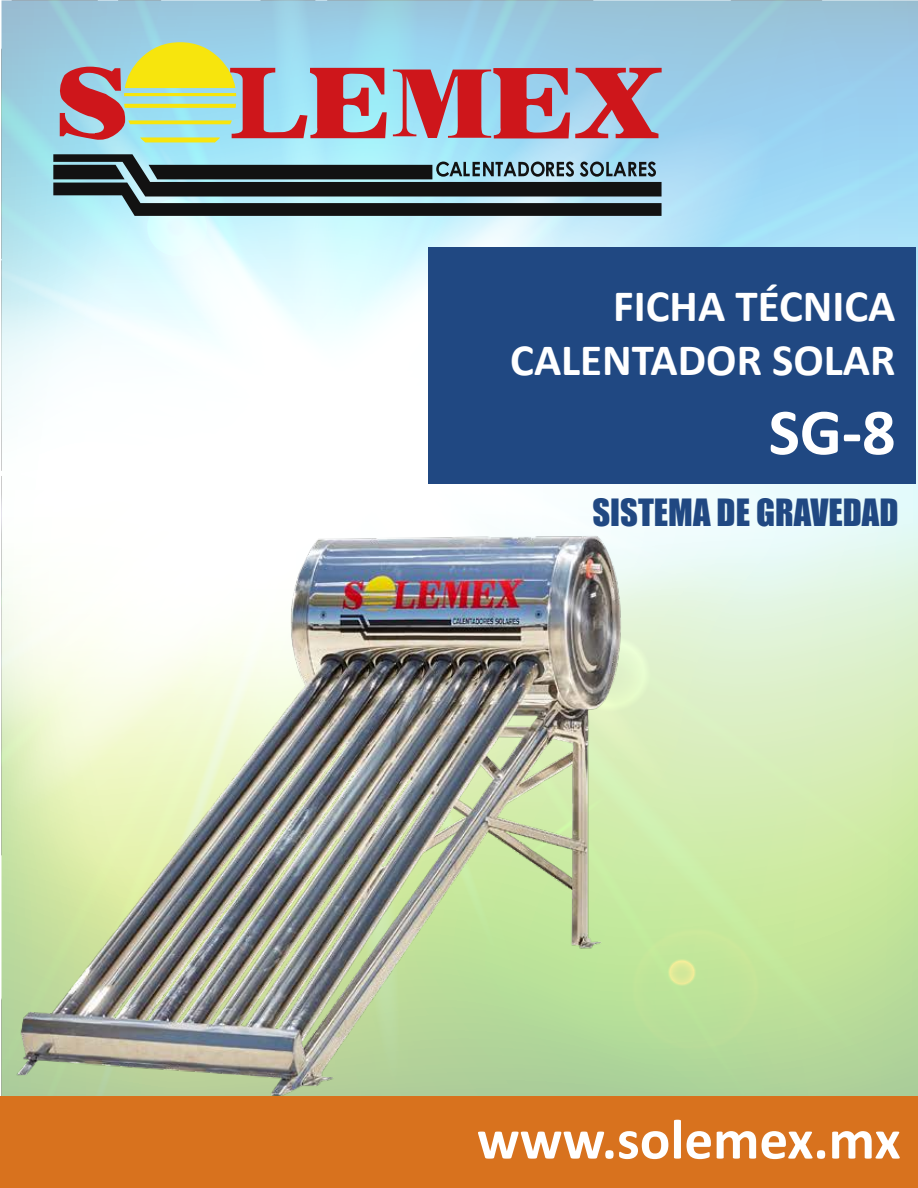
<style>
.page{position:relative;width:918px;height:1188px;background:#fff}
.page>*{position:absolute;margin:0;border:0;box-sizing:border-box;transform-origin:0 0}
.t1{font:700 66px "Calibri";color:#fff}
.t2{font:700 57px "Calibri";color:#fff}
.t3{font:700 45px/54px "Calibri";color:#fff;text-align:right}
.t4{font:34.5px "Impact";color:#204882}
</style>
<div class="page">
<svg style="left:2px;top:0;width:916px;height:276px;background:#a0d3ea"></svg>
<img style="left:0;top:276px;width:918px;height:912px">
<div style="left:0;top:1097px;width:917px;height:91px;background:#d8721e"></div>
<svg style="left:124px;top:42px;width:112px;height:101px;background:#cfdc6b"></svg>
<svg style="left:59px;top:67px;width:603px;height:74px;background:#b8928a"></svg>
<svg style="left:393px;top:70px;width:98px;height:68px;background:#b86d79"></svg>
<svg style="left:53px;top:154px;width:609px;height:104px;background:#819da3"></svg>
<div style="left:428px;top:248px;width:488px;height:236px;background:#204882"></div>
<p class="t3" style="left:510px;top:278px;width:387px">FICHA TÉCNICA<br>CALENTADOR SOLAR</p>
<h1 class="t1" style="left:769px;top:386px;width:128px">SG-8</h1>
<p class="t4" style="left:592px;top:486px;width:308px">SISTEMA DE GRAVEDAD</p>
<p class="t2" style="left:477px;top:1099px;width:425px">www.solemex.mx</p>
</div>
